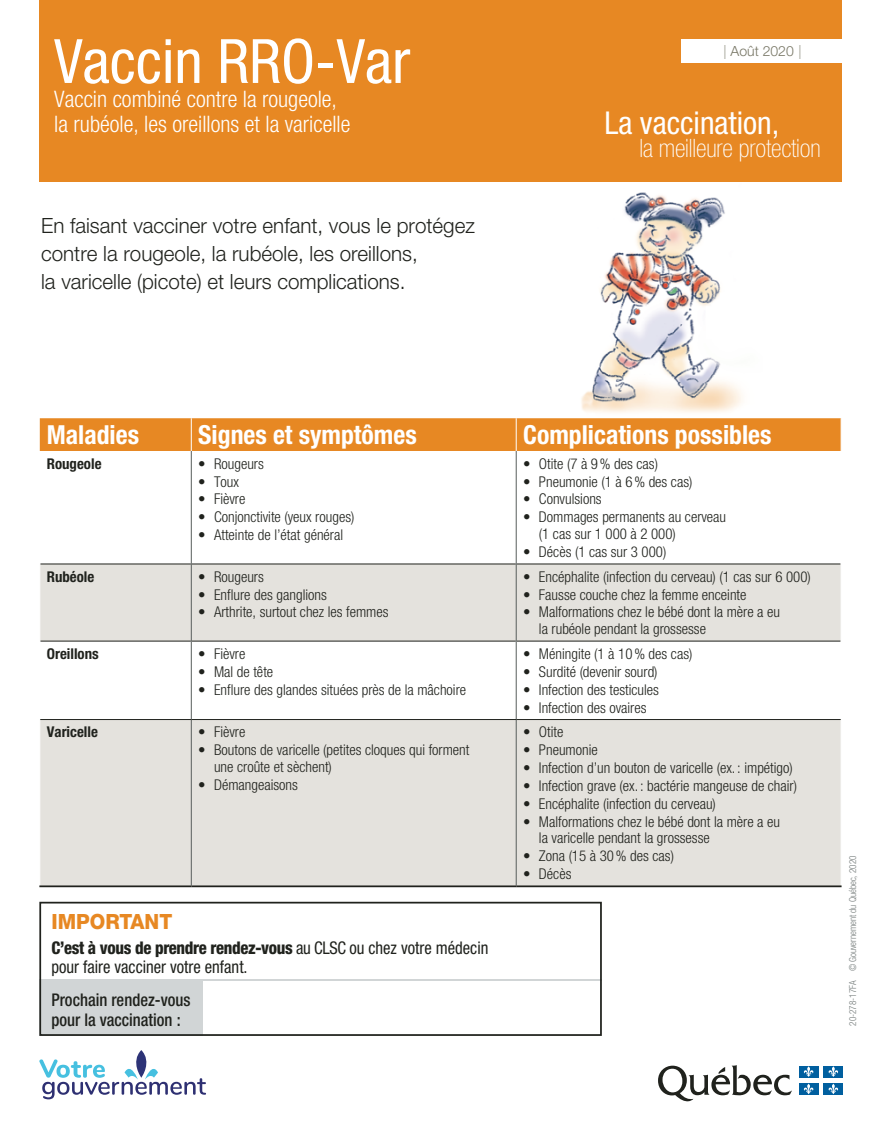
<style>
.page{position:relative;width:882px;height:1134px;background:#fff}
.page>*{position:absolute;margin:0;border:0;box-sizing:border-box;transform-origin:0 0}
.Titre_1_blanc{font:condensed 61.25px "Helvetica Neue LT Std";color:#fff}
.t1{font:condensed 31.5px "Helvetica Neue LT Std";color:#fff}
.En-tete{font:700 condensed 26.25px "Helvetica Neue LT Std";color:#fff}
.t2{font:100 condensed 25.38px "Helvetica Neue LT Std";letter-spacing:-.005em;color:#fff}
.Texte_3{font:300 condensed 22.75px/24.5px "Helvetica Neue LT Std";color:#fff}
.Texte_intro{font:300 21px/28px "Helvetica Neue LT Std";color:#20221d}
.t3{font:800 21px "Helvetica Neue LT Std";color:#e78823;scale:.95 1}
.t4{font:condensed 17.5px/19.2px "Helvetica Neue LT Std";color:#20221d;scale:.95 1}
.t5{font:500 condensed 17.5px/19.2px "Helvetica Neue LT Std";color:#20221d;scale:.95 1}
.t6{font:300 condensed 14.88px/16.6px "Helvetica Neue LT Std";color:#20221d}
.Titre_1{font:700 condensed 14.88px "Helvetica Neue LT Std";color:#20221d}
.t7{font:300 14px "Helvetica Neue LT Std";color:#777665}
.t8{font:300 condensed 9.62px "Helvetica Neue LT Std";color:#737a79;scale:.95 1}
.s1{color:#9a998c}
.s2{font-weight:800}
</style>
<div class="page">
<svg style="left:658px;top:1065px;width:134px;height:37px"></svg>
<div style="left:799px;top:1066px;width:19px;height:11px;background:#005f9f"></div>
<svg style="left:804px;top:1066px;width:10px;height:11px"></svg>
<div style="left:824px;top:1066px;width:19px;height:11px;background:#005f9f"></div>
<svg style="left:828px;top:1066px;width:10px;height:11px"></svg>
<div style="left:799px;top:1083px;width:19px;height:12px;background:#005f9f"></div>
<svg style="left:804px;top:1084px;width:10px;height:10px"></svg>
<div style="left:824px;top:1083px;width:19px;height:12px;background:#005f9f"></div>
<svg style="left:828px;top:1084px;width:10px;height:10px"></svg>
<img style="left:581px;top:192px;width:161px;height:221px">
<div style="left:39px;top:0;width:803px;height:182px;background:#e78823"></div>
<div style="left:681px;top:39px;width:163px;height:24px;background:#fff"></div>
<div style="left:39px;top:979px;width:563px;height:57px;background:#d1d5d6"></div>
<div style="left:203px;top:981px;width:413px;height:57px;background:#fff"></div>
<div style="left:39px;top:902px;width:563px;height:134px;border:2px solid #20221d"></div>
<div style="left:40px;top:418px;width:801px;height:33px;background:#e78823"></div>
<svg style="left:40px;top:451px;width:801px;height:113px"></svg>
<svg style="left:40px;top:565px;width:801px;height:320px;fill:#e4e2dd"></svg>
<hr style="left:191px;top:418px;width:1px;height:33px;background:#fff">
<hr style="left:516px;top:418px;width:1px;height:33px;background:#fff">
<hr style="left:40px;top:564px;width:151px;height:1px;background:#20221d">
<hr style="left:192px;top:564px;width:324px;height:1px;background:#20221d">
<hr style="left:517px;top:564px;width:324px;height:1px;background:#20221d">
<hr style="left:40px;top:641px;width:151px;height:1px;background:#20221d">
<hr style="left:192px;top:641px;width:324px;height:1px;background:#20221d">
<hr style="left:517px;top:641px;width:324px;height:1px;background:#20221d">
<hr style="left:191px;top:451px;width:1px;height:113px;background:#585e5c">
<hr style="left:516px;top:451px;width:1px;height:113px;background:#585e5c">
<hr style="left:191px;top:564px;width:1px;height:77px;background:#585e5c">
<hr style="left:516px;top:564px;width:1px;height:77px;background:#585e5c">
<hr style="left:191px;top:641px;width:1px;height:78px;background:#585e5c">
<hr style="left:516px;top:641px;width:1px;height:78px;background:#585e5c">
<hr style="left:191px;top:720px;width:1px;height:165px;background:#585e5c">
<hr style="left:516px;top:720px;width:1px;height:165px;background:#585e5c">
<hr style="left:39px;top:885px;width:152px;height:2px;background:#20221d">
<hr style="left:191px;top:885px;width:325px;height:2px;background:#20221d">
<hr style="left:516px;top:885px;width:326px;height:2px;background:#20221d">
<hr style="left:40px;top:719px;width:151px;height:1px;background:#20221d">
<hr style="left:191px;top:719px;width:325px;height:1px;background:#20221d">
<hr style="left:516px;top:719px;width:325px;height:1px;background:#20221d">
<svg style="left:39px;top:1050px;width:167px;height:49px"></svg>
<p class="Titre_1_blanc" style="left:54px;top:26px;width:358px">Vaccin RRO-Var</p>
<p class="Texte_3" style="left:54px;top:87px;width:298px">Vaccin combiné contre la rougeole, la rubéole, les oreillons et la varicelle</p>
<p class="Texte_intro" style="left:41px;top:211px;width:435px">En faisant vacciner votre enfant, vous le protégez contre la rougeole, la rubéole, les oreillons,<br>la varicelle (picote) et leurs complications.</p>
<p class="t7" style="left:724px;top:43px;width:80px"><span class="s1">|</span> Août 2020 <span class="s1">|</span></p>
<p class="t1" style="left:604px;top:104px;width:176px">La vaccination,</p>
<p class="t2" style="left:639px;top:134px;width:183px">la meilleure protection</p>
<p class="En-tete" style="left:47px;top:419px;width:94px">Maladies</p>
<p class="En-tete" style="left:198px;top:419px;width:220px">Signes et symptômes</p>
<p class="En-tete" style="left:523px;top:419px;width:250px">Complications possibles</p>
<p class="Titre_1" style="left:47px;top:454px;width:56px">Rougeole</p>
<p class="t6" style="left:198px;top:455px;width:67px">• Rougeurs</p>
<p class="t6" style="left:198px;top:473px;width:42px">• Toux</p>
<p class="t6" style="left:198px;top:491px;width:49px">• Fièvre</p>
<p class="t6" style="left:198px;top:509px;width:158px">• Conjonctivite (yeux rouges)</p>
<p class="t6" style="left:198px;top:527px;width:146px">• Atteinte de l’état général</p>
<p class="t6" style="left:523px;top:455px;width:136px">• Otite (7 à 9% des cas)</p>
<p class="t6" style="left:523px;top:473px;width:171px">• Pneumonie (1 à 6% des cas)</p>
<p class="t6" style="left:523px;top:491px;width:80px">• Convulsions</p>
<p class="t6" style="left:539px;top:509px;width:189px;text-indent:-16px">• Dommages permanents au cerveau (1 cas sur 1 000 à 2 000)</p>
<p class="t6" style="left:523px;top:543px;width:145px">• Décès (1 cas sur 3 000)</p>
<p class="Titre_1" style="left:47px;top:567px;width:49px">Rubéole</p>
<p class="t6" style="left:198px;top:568px;width:67px">• Rougeurs</p>
<p class="t6" style="left:198px;top:586px;width:130px">• Enflure des ganglions</p>
<p class="t6" style="left:198px;top:604px;width:192px">• Arthrite, surtout chez les femmes</p>
<p class="Titre_1" style="left:47px;top:644px;width:54px">Oreillons</p>
<p class="t6" style="left:198px;top:645px;width:49px">• Fièvre</p>
<p class="t6" style="left:198px;top:663px;width:76px">• Mal de tête</p>
<p class="t6" style="left:198px;top:681px;width:269px">• Enflure des glandes situées près de la mâchoire</p>
<p class="Titre_1" style="left:47px;top:723px;width:53px">Varicelle</p>
<p class="t6" style="left:198px;top:723px;width:49px">• Fièvre</p>
<p class="t6" style="left:214px;top:741px;width:257px;text-indent:-16px">• Boutons de varicelle (petites cloques qui forment une croûte et sèchent)</p>
<p class="t6" style="left:198px;top:776px;width:101px">• Démangeaisons</p>
<p class="t3" style="left:51px;top:909px;width:129px">IMPORTANT</p>
<p class="t4" style="left:51px;top:938px;width:462px"><span class="s2">C’est à vous de prendre rendez-vous</span> au CLSC ou chez votre médecin pour faire vacciner votre enfant.</p>
<p class="t5" style="left:51px;top:990px;width:148px">Prochain rendez-vous pour la vaccination :</p>
<p class="t6" style="left:523px;top:568px;width:289px">• Encéphalite (infection du cerveau) (1 cas sur 6 000)</p>
<p class="t6" style="left:523px;top:586px;width:225px">• Fausse couche chez la femme enceinte</p>
<p class="t6" style="left:539px;top:604px;width:243px;text-indent:-16px">• Malformations chez le bébé dont la mère a eu la rubéole pendant la grossesse</p>
<p class="t6" style="left:523px;top:645px;width:171px">• Méningite (1 à 10% des cas)</p>
<p class="t6" style="left:523px;top:663px;width:136px">• Surdité (devenir sourd)</p>
<p class="t6" style="left:523px;top:681px;width:137px">• Infection des testicules</p>
<p class="t6" style="left:523px;top:699px;width:125px">• Infection des ovaires</p>
<p class="t6" style="left:523px;top:723px;width:42px">• Otite</p>
<p class="t6" style="left:523px;top:741px;width:76px">• Pneumonie</p>
<p class="t6" style="left:523px;top:759px;width:271px">• Infection d’un bouton de varicelle (ex. : impétigo)</p>
<p class="t6" style="left:523px;top:777px;width:275px">• Infection grave (ex. : bactérie mangeuse de chair)</p>
<p class="t6" style="left:523px;top:795px;width:194px">• Encéphalite (infection du cerveau)</p>
<p class="t6" style="left:539px;top:813px;width:243px;text-indent:-16px">• Malformations chez le bébé dont la mère a eu la varicelle pendant la grossesse</p>
<p class="t6" style="left:523px;top:848px;width:152px">• Zona (15 à 30% des cas)</p>
<p class="t6" style="left:523px;top:866px;width:50px">• Décès</p>
<p class="t8" style="left:847px;top:1026px;width:181px;rotate:-90deg">20-278-17FA © Gouvernement du Québec, 2020</p>
</div>
